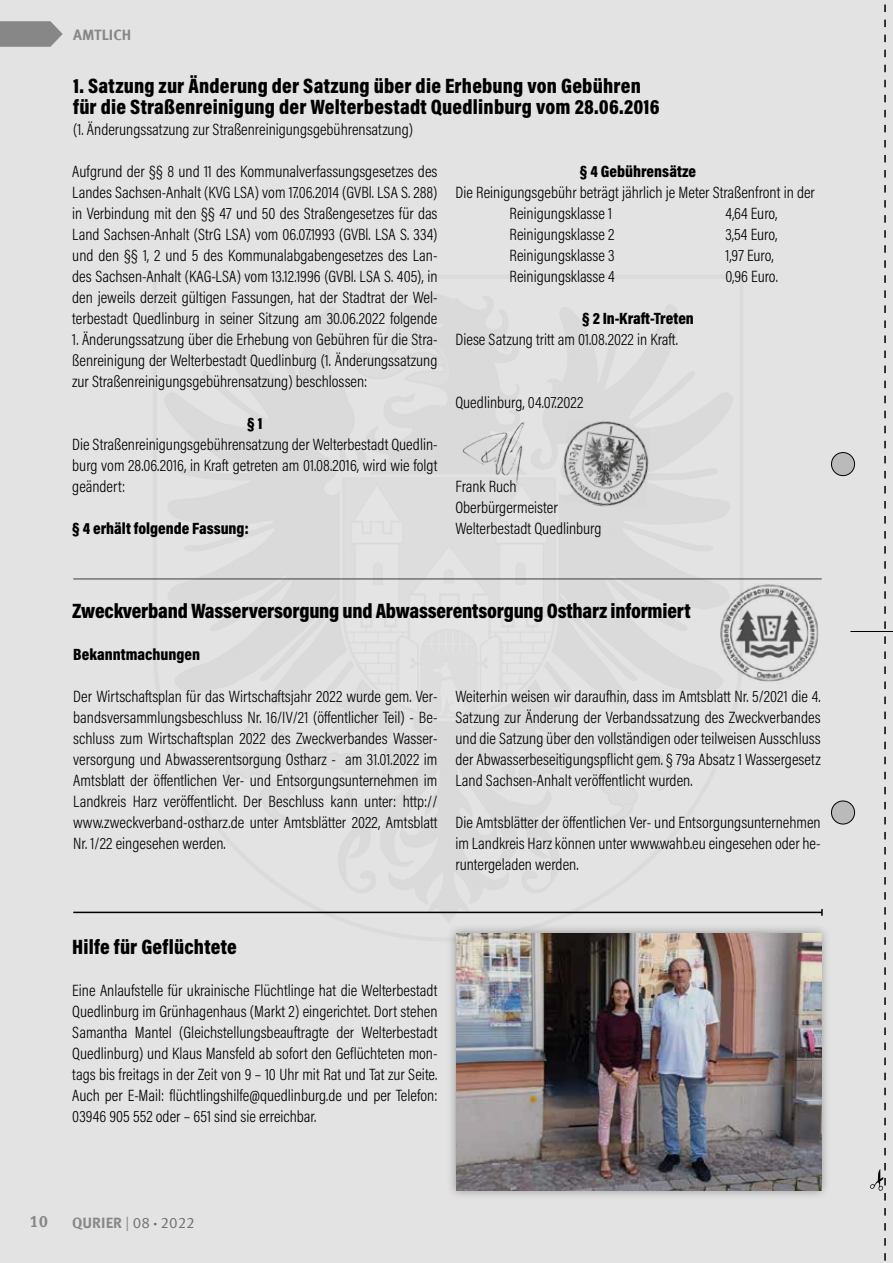
<style>
.page{position:relative;width:893px;height:1263px;background:#fff}
.page>*{position:absolute;margin:0;border:0;box-sizing:border-box;transform-origin:0 0}
.t1{font:900 21px/21px "Acumin Pro Cond";letter-spacing:.01em;color:#000}
.t2{font:900 21px "Acumin Pro Cond";letter-spacing:-.01em;color:#000}
.t3{font:300 16.5px/21px "Acumin Pro Cond";color:#000;text-align:justify}
.t4{font:900 16.5px "Acumin Pro Cond";color:#000}
.t5{font:700 16.5px "Meta Offc Pro";color:#878787}
.t6{font:700 15px "Meta Offc Pro";color:#878787}
.s1{font-family:"Meta Offc Pro Norm";font-weight:400}
.s2{font-family:"Meta Offc Pro Norm";font-weight:400;color:#706f6f}
.s3{font-family:"Myriad Pro";font-weight:300;color:#706f6f}
</style>
<div class="page">
<img style="left:0;top:0;width:893px;height:1263px">
<hr style="left:850px;top:631px;width:43px;height:1px;background:#000">
<div style="left:831px;top:453px;width:23px;height:23px;background:#bababa;border-radius:50%"></div>
<div style="left:831px;top:452px;width:24px;height:24px;border:1px solid #000;border-radius:50%"></div>
<div style="left:831px;top:801px;width:23px;height:23px;background:#bababa;border-radius:50%"></div>
<div style="left:831px;top:801px;width:24px;height:23px;border:1px solid #000;border-radius:50%"></div>
<svg style="left:870px;top:0;width:16px;height:1263px;background:#d7d7d7"></svg>
<svg style="left:0;top:21px;width:63px;height:26px;background:#919191"></svg>
<img style="left:562px;top:421px;width:88px;height:85px">
<img style="left:455px;top:419px;width:77px;height:81px">
<hr style="left:73px;top:578px;width:749px;height:1px;background:#3c3c3b">
<img style="left:718px;top:579px;width:103px;height:105px">
<hr style="left:73px;top:912px;width:749px;height:1px;background:#000">
<svg style="left:821px;top:909px;width:2px;height:7px"></svg>
<div style="left:447px;top:923px;width:384px;height:277px;background:#000;opacity:.35"></div>
<img style="left:456px;top:933px;width:366px;height:258px">
<p class="t6" style="left:73px;top:23px;width:60px">AMTLICH</p>
<p class="t1" style="left:73px;top:75px;width:588px">1. Satzung zur Änderung der Satzung über die Erhebung von Gebühren für die Straßenreinigung der Welterbestadt Quedlinburg vom 28.06.2016</p>
<p class="t3" style="left:73px;top:119px;width:341px">(1. Änderungssatzung zur Straßenreinigungsgebührensatzung)</p>
<p class="t3" style="left:72px;top:161px;width:367px">Aufgrund der §§ 8 und 11 des Kommunalverfassungsgesetzes des Landes Sachsen-Anhalt (KVG LSA) vom 17.06.2014 (GVBl. LSA S. 288) in Verbindung mit den §§ 47 und 50 des Straßengesetzes für das Land Sachsen-Anhalt (StrG LSA) vom 06.07.1993 (GVBl. LSA S. 334) und den §§ 1, 2 und 5 des Kommunalabgabengesetzes des Lan&shy;des Sachsen-Anhalt (KAG-LSA) vom 13.12.1996 (GVBl. LSA S. 405), in den jeweils derzeit gültigen Fassungen, hat der Stadtrat der Wel&shy;terbestadt Quedlinburg in seiner Sitzung am 30.06.2022 folgende</p>
<p class="t3" style="left:72px;top:329px;width:367px">1. Änderungssatzung über die Erhebung von Gebühren für die Stra&shy;ßenreinigung der Welterbestadt Quedlinburg (1. Änderungssatzung zur Straßenreinigungsgebührensatzung) beschlossen:</p>
<p class="t4" style="left:247px;top:413px;width:17px">§ 1</p>
<p class="t3" style="left:72px;top:434px;width:367px">Die Straßenreinigungsgebührensatzung der Welterbestadt Quedlin&shy;burg vom 28.06.2016, in Kraft getreten am 01.08.2016, wird wie folgt geändert:</p>
<p class="t4" style="left:72px;top:518px;width:178px">§ 4 erhält folgende Fassung:</p>
<p class="t4" style="left:580px;top:161px;width:118px">§ 4 Gebührensätze</p>
<p class="t3" style="left:509px;top:182px;width:307px;text-indent:-54px">Die Reinigungsgebühr beträgt jährlich je Meter Straßenfront in der<br>Reinigungsklasse 1</p>
<p class="t3" style="left:725px;top:203px;width:53px">4,64 Euro,</p>
<p class="t3" style="left:509px;top:224px;width:106px">Reinigungsklasse 2</p>
<p class="t3" style="left:725px;top:224px;width:53px">3,54 Euro,</p>
<p class="t3" style="left:509px;top:245px;width:107px">Reinigungsklasse 3</p>
<p class="t3" style="left:725px;top:245px;width:50px">1,97 Euro,</p>
<p class="t3" style="left:509px;top:266px;width:107px">Reinigungsklasse 4</p>
<p class="t3" style="left:725px;top:266px;width:54px">0,96 Euro.</p>
<p class="t4" style="left:582px;top:308px;width:113px">§ 2 In-Kraft-Treten</p>
<p class="t3" style="left:455px;top:329px;width:224px">Diese Satzung tritt am 01.08.2022 in Kraft.</p>
<p class="t3" style="left:455px;top:392px;width:129px">Quedlinburg, 04.07.2022</p>
<p class="t3" style="left:455px;top:476px;width:147px;text-align:left">Frank Ruch<br>Oberbürgermeister<br>Welterbestadt Quedlinburg</p>
<p class="t2" style="left:72px;top:597px;width:620px">Zweckverband Wasserversorgung und Abwasserentsorgung Ostharz informiert</p>
<p class="t4" style="left:73px;top:644px;width:128px">Bekanntmachungen</p>
<p class="t3" style="left:73px;top:686px;width:366px">Der Wirtschaftsplan für das Wirtschaftsjahr 2022 wurde gem. Ver&shy;bandsversammlungsbeschluss Nr. 16/IV/21 (öffentlicher Teil) - Be&shy;schluss zum Wirtschaftsplan 2022 des Zweckverbandes Wasser&shy;versorgung und Abwasserentsorgung Ostharz - am 31.01.2022 im Amtsblatt der öffentlichen Ver- und Entsorgungsunternehmen im Landkreis Harz veröffentlicht. Der Beschluss kann unter: http:// www.zweckverband-ostharz.de unter Amtsblätter 2022, Amtsblatt Nr. 1/22 eingesehen werden.</p>
<p class="t3" style="left:455px;top:686px;width:367px">Weiterhin weisen wir daraufhin, dass im Amtsblatt Nr. 5/2021 die 4.<br>Satzung zur Änderung der Verbandssatzung des Zweckverbandes und die Satzung über den vollständigen oder teilweisen Ausschluss der Abwasserbeseitigungspflicht gem. § 79a Absatz 1 Wassergesetz Land Sachsen-Anhalt veröffentlicht wurden.</p>
<p class="t3" style="left:455px;top:812px;width:367px">Die Amtsblätter der öffentlichen Ver- und Entsorgungsunternehmen im Landkreis Harz können unter www.wahb.eu eingesehen oder he&shy;runtergeladen werden.</p>
<p class="t1" style="left:72px;top:936px;width:166px">Hilfe für Geflüchtete</p>
<p class="t3" style="left:72px;top:980px;width:367px">Eine Anlaufstelle für ukrainische Flüchtlinge hat die Welterbestadt Quedlinburg im Grünhagenhaus (Markt 2) eingerichtet. Dort stehen Samantha Mantel (Gleichstellungsbeauftragte der Welterbestadt Quedlinburg) und Klaus Mansfeld ab sofort den Geflüchteten mon&shy;tags bis freitags in der Zeit von 9 – 10 Uhr mit Rat und Tat zur Seite.<br>Auch per E-Mail: flüchtlingshilfe@quedlinburg.de und per Telefon:<br>03946 905 552 oder – 651 sind sie erreichbar.</p>
<p class="t5" style="left:29px;top:1209px;width:20px">10</p>
<p class="t6" style="left:72px;top:1211px;width:124px">QURIER <span class="s1">|</span> <span class="s2">08</span> <span class="s3">•</span> <span class="s2">2022</span></p>
</div>
